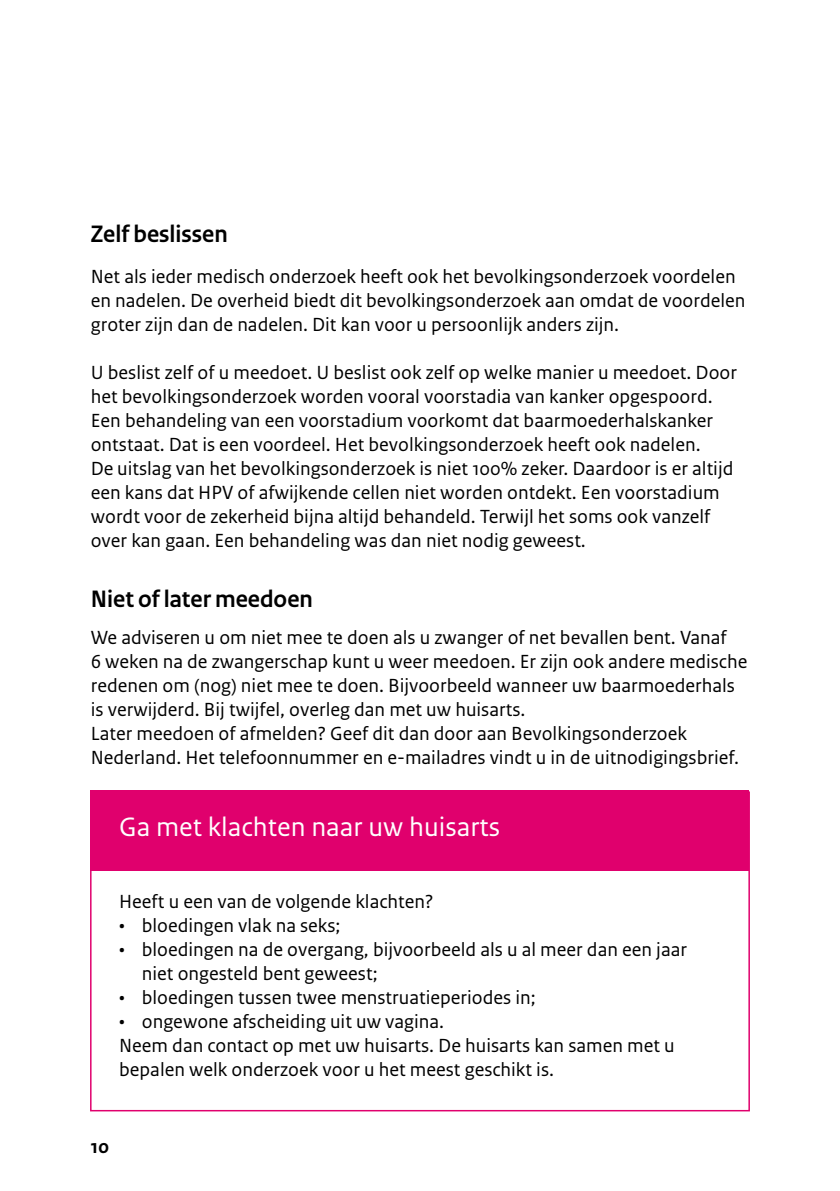
<style>
.page{position:relative;width:840px;height:1191px;background:#fff}
.page>*{position:absolute;margin:0;border:0;box-sizing:border-box;transform-origin:0 0}
.H3_BigBox_Head{font:28px "Rijksoverheid Sans Text";color:#fff}
.H3_Head_3{font:700 25px "Rijksoverheid Sans Heading";color:#000}
.Body{font:20px/24px "Rijksoverheid Sans Text";color:#000}
.Box_Body_Border{font:20px/24px "Rijksoverheid Sans Text";color:#000}
.t1{font:700 20px "Rijksoverheid Sans Text";color:#000}
</style>
<div class="page">
<div style="left:91px;top:790px;width:657px;height:80px;background:#e0006d"></div>
<div style="left:90px;top:791px;width:659px;height:320px;border:2px solid #e0006d"></div>
<h3 class="H3_Head_3" style="left:91px;top:220px;width:138px">Zelf beslissen</h3>
<p class="Body" style="left:91px;top:265px;width:655px">Net als ieder medisch onderzoek heeft ook het bevolkingsonderzoek voordelen en nadelen. De overheid biedt dit bevolkingsonderzoek aan omdat de voordelen groter zijn dan de nadelen. Dit kan voor u persoonlijk anders zijn.</p>
<p class="Body" style="left:91px;top:361px;width:647px">U beslist zelf of u meedoet. U beslist ook zelf op welke manier u meedoet. Door het bevolkingsonderzoek worden vooral voorstadia van kanker opgespoord.<br>Een behandeling van een voorstadium voorkomt dat baarmoederhalskanker ontstaat. Dat is een voordeel. Het bevolkingsonderzoek heeft ook nadelen.<br>De uitslag van het bevolkingsonderzoek is niet 100% zeker. Daardoor is er altijd een kans dat HPV of afwijkende cellen niet worden ontdekt. Een voorstadium wordt voor de zekerheid bijna altijd behandeld. Terwijl het soms ook vanzelf over kan gaan. Een behandeling was dan niet nodig geweest.</p>
<h3 class="H3_Head_3" style="left:91px;top:584px;width:223px">Niet of later meedoen</h3>
<p class="Body" style="left:91px;top:625px;width:657px">We adviseren u om niet mee te doen als u zwanger of net bevallen bent. Vanaf<br>6 weken na de zwangerschap kunt u weer meedoen. Er zijn ook andere medische redenen om (nog) niet mee te doen. Bijvoorbeeld wanneer uw baarmoederhals is verwijderd. Bij twijfel, overleg dan met uw huisarts.</p>
<p class="Body" style="left:91px;top:721px;width:649px">Later meedoen of afmelden? Geef dit dan door aan Bevolkingsonderzoek<br>Nederland. Het telefoonnummer en e-mailadres vindt u in de uitnodigingsbrief.</p>
<h3 class="H3_BigBox_Head" style="left:119px;top:810px;width:382px">Ga met klachten naar uw huisarts</h3>
<p class="Box_Body_Border" style="left:119px;top:889px;width:316px">Heeft u een van de volgende klachten?</p>
<p class="Body" style="left:119px;top:913px;width:223px">• bloedingen vlak na seks;</p>
<p class="Body" style="left:142px;top:937px;width:546px;text-indent:-23px">• bloedingen na de overgang, bijvoorbeeld als u al meer dan een jaar niet ongesteld bent geweest;</p>
<p class="Body" style="left:119px;top:985px;width:418px">• bloedingen tussen twee menstruatieperiodes in;</p>
<p class="Body" style="left:119px;top:1009px;width:326px">• ongewone afscheiding uit uw vagina.</p>
<p class="Box_Body_Border" style="left:119px;top:1033px;width:556px">Neem dan contact op met uw huisarts. De huisarts kan samen met u bepalen welk onderzoek voor u het meest geschikt is.</p>
<p class="t1" style="left:91px;top:1135px;width:20px">10</p>
</div>
